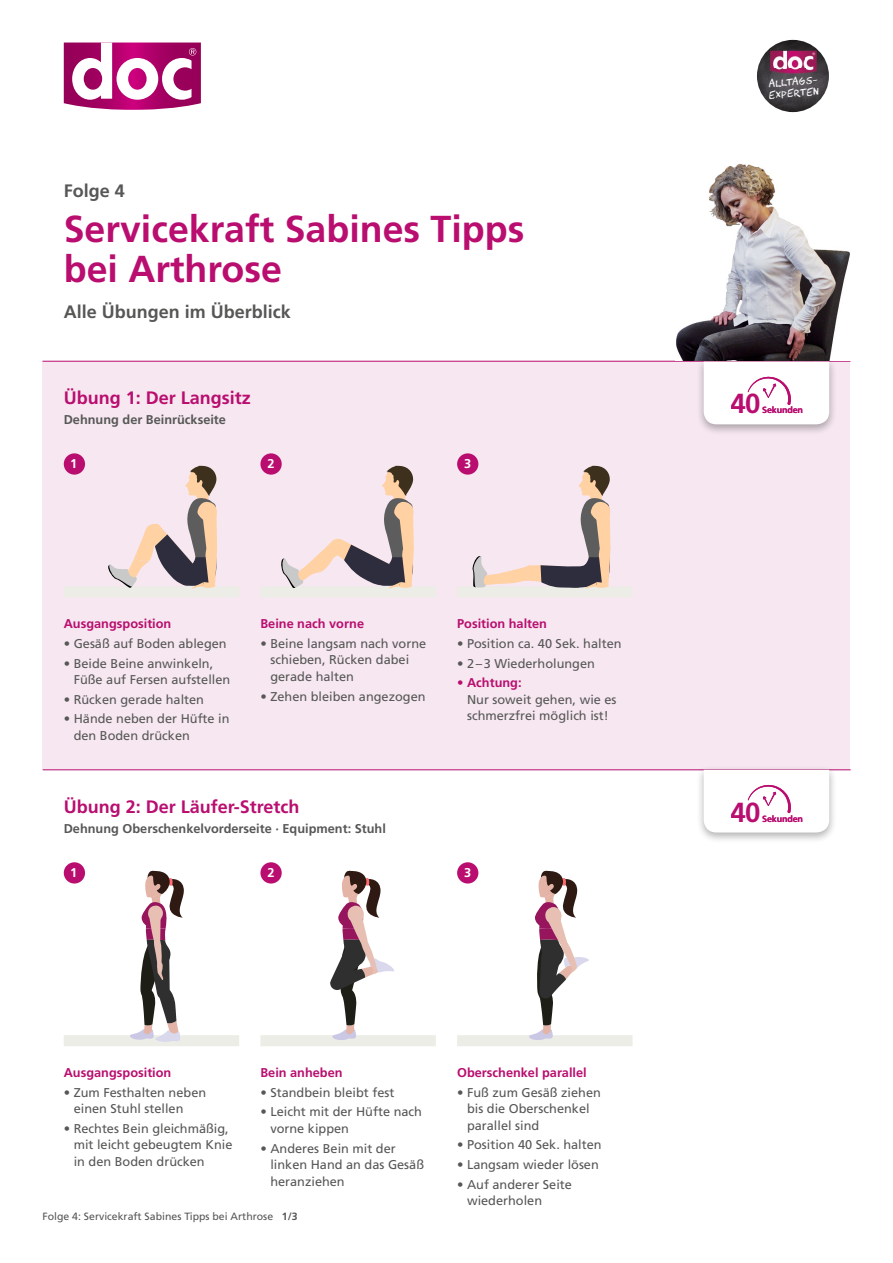
<style>
.page{position:relative;width:893px;height:1263px;background:#fff}
.page>*{position:absolute;margin:0;border:0;box-sizing:border-box;transform-origin:0 0}
.t1{font:700 37.5px/40.5px "Frutiger LT Pro";color:#b90e6f}
.t2{font:700 27.6px "Frutiger LT Pro";color:#b90e6f}
.t3{font:700 18px "Frutiger LT Pro";color:#b90e6f}
.t4{font:700 18px "Frutiger LT Pro";color:#575756}
.t5{font:12.75px/16.5px "Frutiger LT Pro";color:#575756}
.t6{font:700 12.75px "Frutiger LT Pro";color:#b90e6f}
.t7{font:700 12.75px "Frutiger LT Pro";color:#575756}
.t8{font:700 12.75px "Frutiger LT Pro";color:#fff}
.t9{font:10.5px "Frutiger LT Pro";color:#575756}
.t10{font:9.75px/11.7px "CHAWP";color:#fff}
.t11{font:700 9px "Frutiger LT Pro";letter-spacing:-.02em;color:#b90e6f}
.s1{font-weight:700}
</style>
<div class="page">
<div style="left:43px;top:362px;width:807px;height:408px;background:#f6e7f0"></div>
<hr style="left:43px;top:361px;width:807px;height:1px;background:#b90e6f">
<hr style="left:43px;top:769px;width:808px;height:1px;background:#b90e6f">
<svg style="left:64px;top:43px;width:137px;height:67px"></svg>
<img style="left:757px;top:40px;width:72px;height:72px">
<img style="left:769px;top:50px;width:48px;height:24px">
<div style="left:696px;top:357px;width:141px;height:78px;background:#000;opacity:.3"></div>
<div style="left:260px;top:586px;width:176px;height:11px;background:#ebede6"></div>
<svg style="left:281px;top:465px;width:133px;height:124px"></svg>
<div style="left:457px;top:586px;width:175px;height:11px;background:#ebede6"></div>
<svg style="left:472px;top:465px;width:139px;height:124px"></svg>
<div style="left:64px;top:586px;width:175px;height:11px;background:#ebede6"></div>
<svg style="left:108px;top:465px;width:109px;height:124px"></svg>
<div style="left:64px;top:453px;width:21px;height:22px;background:#b90e6f;border-radius:50%"></div>
<div style="left:260px;top:453px;width:22px;height:22px;background:#b90e6f;border-radius:50%"></div>
<div style="left:457px;top:453px;width:21px;height:22px;background:#b90e6f;border-radius:50%"></div>
<div style="left:704px;top:362px;width:125px;height:62px;background:#fff"></div>
<div style="left:64px;top:862px;width:21px;height:21px;background:#b90e6f;border-radius:50%"></div>
<div style="left:696px;top:765px;width:141px;height:78px;background:#000;opacity:.3"></div>
<svg style="left:704px;top:770px;width:125px;height:62px"></svg>
<div style="left:64px;top:1035px;width:175px;height:11px;background:#ebede6"></div>
<svg style="left:130px;top:871px;width:54px;height:171px"></svg>
<div style="left:260px;top:1035px;width:176px;height:11px;background:#ebede6"></div>
<svg style="left:330px;top:871px;width:64px;height:169px"></svg>
<div style="left:457px;top:1035px;width:175px;height:11px;background:#ebede6"></div>
<svg style="left:529px;top:871px;width:60px;height:169px"></svg>
<div style="left:260px;top:862px;width:22px;height:21px;background:#b90e6f;border-radius:50%"></div>
<div style="left:457px;top:862px;width:21px;height:21px;background:#b90e6f;border-radius:50%"></div>
<img style="left:676px;top:164px;width:174px;height:197px">
<h3 class="t4" style="left:64px;top:180px;width:63px">Folge 4</h3>
<h1 class="t1" style="left:64px;top:209px;width:462px">Servicekraft Sabines Tipps bei Arthrose</h1>
<h3 class="t4" style="left:64px;top:301px;width:229px">Alle Übungen im Überblick</h3>
<h3 class="t3" style="left:64px;top:387px;width:189px">Übung 1: Der Langsitz</h3>
<p class="t7" style="left:64px;top:412px;width:164px">Dehnung der Beinrückseite</p>
<p class="t8" style="left:70px;top:456px;width:9px">1</p>
<p class="t8" style="left:268px;top:456px;width:9px">2</p>
<p class="t8" style="left:464px;top:456px;width:9px">3</p>
<p class="t6" style="left:64px;top:616px;width:109px">Ausgangsposition</p>
<p class="t5" style="left:64px;top:635px;width:164px">• Gesäß auf Boden ablegen</p>
<p class="t5" style="left:74px;top:655px;width:158px;text-indent:-10px">• Beide Beine anwinkeln,<br>Füße auf Fersen aufstellen</p>
<p class="t5" style="left:64px;top:691px;width:142px">• Rücken gerade halten</p>
<p class="t5" style="left:74px;top:711px;width:157px;text-indent:-10px">• Hände neben der Hüfte in den Boden drücken</p>
<p class="t6" style="left:260px;top:616px;width:105px">Beine nach vorne</p>
<p class="t5" style="left:270px;top:635px;width:157px;text-indent:-10px">• Beine langsam nach vorne schieben, Rücken dabei gerade halten</p>
<p class="t5" style="left:260px;top:688px;width:167px">• Zehen bleiben angezogen</p>
<h3 class="t3" style="left:64px;top:796px;width:237px">Übung 2: Der Läufer-Stretch</h3>
<p class="t7" style="left:64px;top:821px;width:324px">Dehnung Oberschenkelvorderseite · Equipment: Stuhl</p>
<p class="t6" style="left:457px;top:616px;width:91px">Position halten</p>
<p class="t5" style="left:457px;top:635px;width:166px">• Position ca. 40 Sek. halten</p>
<p class="t5" style="left:457px;top:655px;width:139px">• 2–3 Wiederholungen</p>
<p class="t6" style="left:457px;top:675px;width:66px">• Achtung:</p>
<p class="t5" style="left:467px;top:691px;width:151px">Nur soweit gehen, wie es schmerzfrei möglich ist!</p>
<p class="t8" style="left:70px;top:865px;width:9px">1</p>
<p class="t8" style="left:268px;top:865px;width:9px">2</p>
<p class="t8" style="left:464px;top:865px;width:9px">3</p>
<p class="t6" style="left:64px;top:1065px;width:109px">Ausgangsposition</p>
<p class="t5" style="left:74px;top:1084px;width:134px;text-indent:-10px">• Zum Festhalten neben einen Stuhl stellen</p>
<p class="t5" style="left:74px;top:1120px;width:160px;text-indent:-10px">• Rechtes Bein gleichmäßig, mit leicht gebeugtem Knie in den Boden drücken</p>
<p class="t6" style="left:260px;top:1065px;width:84px">Bein anheben</p>
<p class="t5" style="left:260px;top:1084px;width:135px">• Standbein bleibt fest</p>
<p class="t5" style="left:270px;top:1104px;width:153px;text-indent:-10px">• Leicht mit der Hüfte nach vorne kippen</p>
<p class="t5" style="left:270px;top:1140px;width:155px;text-indent:-10px">• Anderes Bein mit der linken Hand an das Gesäß heranziehen</p>
<p class="t6" style="left:457px;top:1065px;width:131px">Oberschenkel parallel</p>
<p class="t5" style="left:467px;top:1084px;width:135px;text-indent:-10px">• Fuß zum Gesäß ziehen bis die Oberschenkel parallel sind</p>
<p class="t5" style="left:457px;top:1137px;width:146px">• Position 40 Sek. halten</p>
<p class="t5" style="left:457px;top:1156px;width:143px">• Langsam wieder lösen</p>
<p class="t5" style="left:467px;top:1176px;width:106px;text-indent:-10px">• Auf anderer Seite wiederholen</p>
<p class="t9" style="left:43px;top:1210px;width:257px">Folge 4: Servicekraft Sabines Tipps bei Arthrose <span class="s1">1/3</span></p>
<p class="t10" style="left:768px;top:78px;width:51px;rotate:-5deg">Alltags-<br>Experten</p>
<h2 class="t2" style="left:730px;top:387px;width:31px">40</h2>
<p class="t11" style="left:762px;top:405px;width:42px">Sekunden</p>
<h2 class="t2" style="left:730px;top:795px;width:31px">40</h2>
<p class="t11" style="left:762px;top:813px;width:42px">Sekunden</p>
</div>
